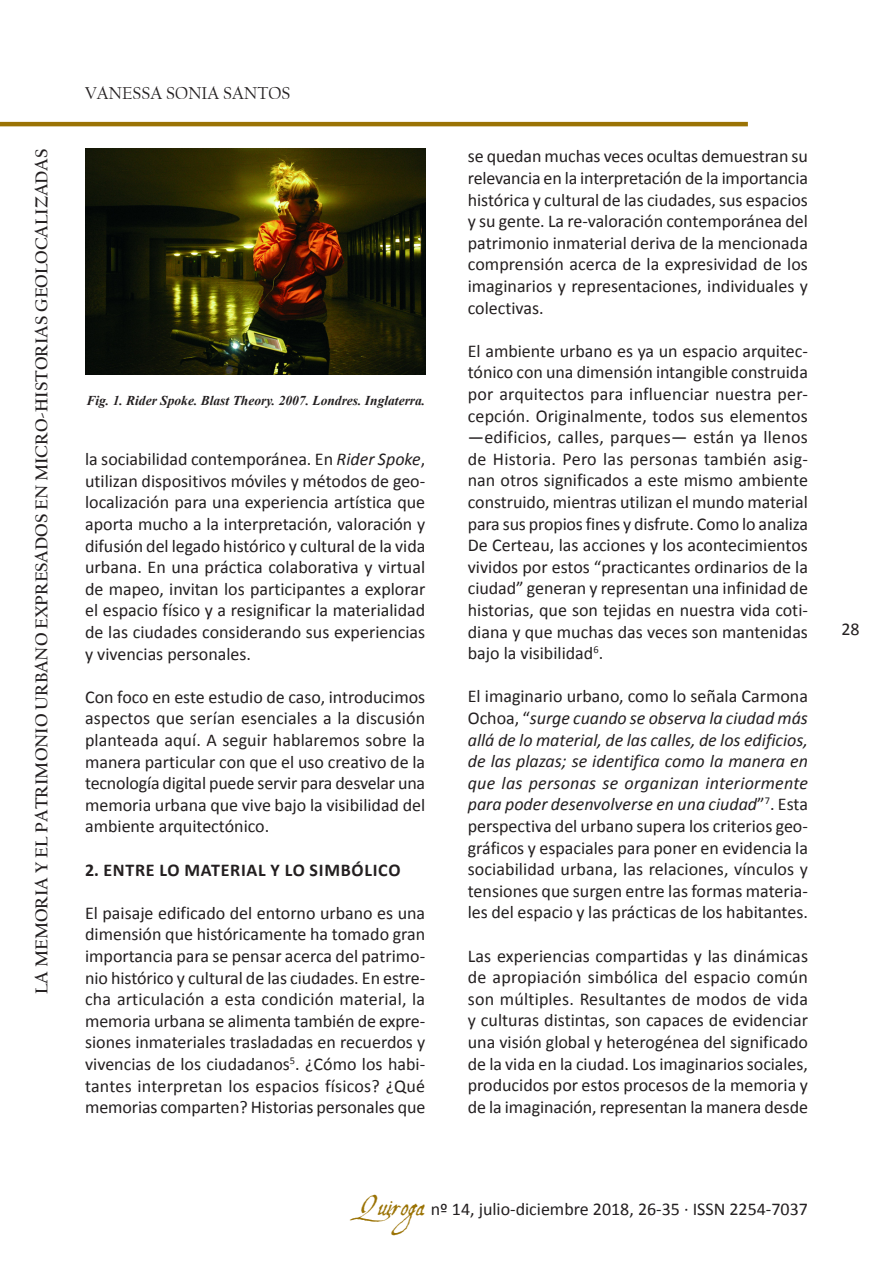
<style>
.page{position:relative;width:893px;height:1263px;background:#fff}
.page>*{position:absolute;margin:0;border:0;box-sizing:border-box;transform-origin:0 0}
.cuerpo_de_texto{font:18px/21.6px "Calibri";color:#231f20;text-align:justify}
.t1{font:700 18px "Californian FB";color:#231f20}
.ladillo{font:700 18px "Calibri";letter-spacing:.04em;color:#231f20}
.t2{font:18px "Californian FB";color:#231f20}
.pie_de_foto{font:italic 700 13.5px "Times New Roman";color:#231f20}
.s1{font-style:italic}
.s2{font-family:"Aquiline";font-size:27px;color:#9b7305}
</style>
<div class="page">
<hr style="left:0;top:122px;width:748px;height:4px;background:#9b7305">
<img style="left:86px;top:149px;width:339px;height:225px">
<p class="t1" style="left:31px;top:994px;width:846px;rotate:-90deg">La Memoria Y El Patrimonio Urbano Expresados En Micro-historias Geolocalizadas</p>
<p class="t2" style="left:85px;top:83px;width:207px">VANESSA SONIA SANTOS</p>
<p class="pie_de_foto" style="left:86px;top:391px;width:340px">Fig. 1. Rider Spoke. Blast Theory. 2007. Londres. Inglaterra.</p>
<p class="cuerpo_de_texto" style="left:85px;top:448px;width:342px">la sociabilidad contemporánea. En <span class="s1">Rider Spoke</span>, utilizan dispositivos móviles y métodos de geo&shy;localización para una experiencia artística que aporta mucho a la interpretación, valoración y difusión del legado histórico y cultural de la vida urbana. En una práctica colaborativa y virtual de mapeo, invitan los participantes a explorar el espacio físico y a resignificar la materialidad de las ciudades considerando sus experiencias y vivencias personales.</p>
<p class="cuerpo_de_texto" style="left:85px;top:685px;width:342px">Con foco en este estudio de caso, introducimos aspectos que serían esenciales a la discusión planteada aquí. A seguir hablaremos sobre la manera particular con que el uso creativo de la tecnología digital puede servir para desvelar una memoria urbana que vive bajo la visibilidad del ambiente arquitectónico.</p>
<p class="ladillo" style="left:85px;top:858px;width:317px">2. ENTRE LO MATERIAL Y LO SIMBÓLICO</p>
<p class="cuerpo_de_texto" style="left:85px;top:901px;width:342px">El paisaje edificado del entorno urbano es una dimensión que históricamente ha tomado gran importancia para se pensar acerca del patrimo&shy;nio histórico y cultural de las ciudades. En estre&shy;cha articulación a esta condición material, la memoria urbana se alimenta también de expre&shy;siones inmateriales trasladadas en recuerdos y vivencias de los ciudadanos<sup>5</sup>. ¿Cómo los habi&shy;tantes interpretan los espacios físicos? ¿Qué memorias comparten? Historias personales que</p>
<p class="cuerpo_de_texto" style="left:468px;top:145px;width:342px">se quedan muchas veces ocultas demuestran su relevancia en la interpretación de la importancia histórica y cultural de las ciudades, sus espacios y su gente. La re-valoración contemporánea del patrimonio inmaterial deriva de la mencionada comprensión acerca de la expresividad de los imaginarios y representaciones, individuales y colectivas.</p>
<p class="cuerpo_de_texto" style="left:468px;top:339px;width:342px">El ambiente urbano es ya un espacio arquitec&shy;tónico con una dimensión intangible construida por arquitectos para influenciar nuestra per&shy;cepción. Originalmente, todos sus elementos —edificios, calles, parques— están ya llenos de Historia. Pero las personas también asig&shy;nan otros significados a este mismo ambiente construido, mientras utilizan el mundo material para sus propios fines y disfrute. Como lo analiza De Certeau, las acciones y los acontecimientos vividos por estos “practicantes ordinarios de la ciudad” generan y representan una infinidad de historias, que son tejidas en nuestra vida coti&shy;diana y que muchas das veces son mantenidas bajo la visibilidad<sup>6</sup>.</p>
<p class="cuerpo_de_texto" style="left:468px;top:685px;width:342px">El imaginario urbano, como lo señala Carmona Ochoa, “<span class="s1">surge cuando se observa la ciudad más allá de lo material, de las calles, de los edificios, de las plazas; se identifica como la manera en que las personas se organizan interiormente para poder desenvolverse en una ciudad</span>”<sup>7</sup>. Esta perspectiva del urbano supera los criterios geo&shy;gráficos y espaciales para poner en evidencia la sociabilidad urbana, las relaciones, vínculos y tensiones que surgen entre las formas materia&shy;les del espacio y las prácticas de los habitantes.</p>
<p class="cuerpo_de_texto" style="left:468px;top:944px;width:342px">Las experiencias compartidas y las dinámicas de apropiación simbólica del espacio común son múltiples. Resultantes de modos de vida y culturas distintas, son capaces de evidenciar una visión global y heterogénea del significado de la vida en la ciudad. Los imaginarios sociales, producidos por estos procesos de la memoria y de la imaginación, representan la manera desde</p>
<p class="cuerpo_de_texto" style="left:359px;top:1197px;width:451px"><span class="s2">Quiroga</span> nº 14, julio-diciembre 2018, 26-35 · ISSN 2254-7037</p>
<p class="cuerpo_de_texto" style="left:841px;top:617px;width:20px">28</p>
</div>
